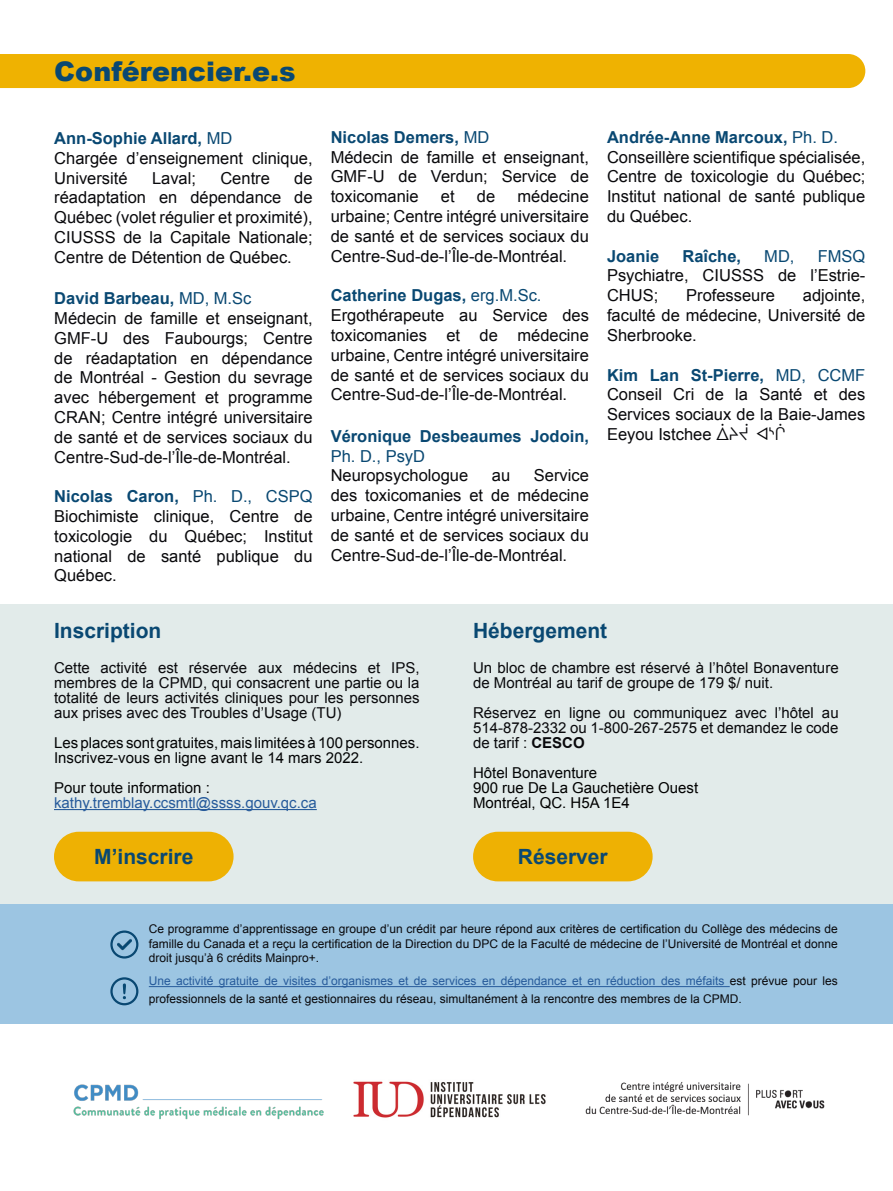
<style>
.page{position:relative;width:893px;height:1191px;background:#fff}
.page>*{position:absolute;margin:0;border:0;box-sizing:border-box;transform-origin:0 0}
.t1{font:900 27px "Arial";color:#094872}
.t2{font:700 21px "Arial";color:#094872}
.t3{font:16.5px/19.8px "Arial";color:#09090c}
.t4{font:700 16.5px "Arial";color:#094872}
.t5{font:16.5px "Arial";color:#094872}
.t6{font:15px/15px "Arial";color:#09090c;text-align:justify}
.t7{font:15px/15px "Arial";color:#030405}
.t8{font:15px/15px "Arial";color:#000}
.t9{font:15px "Arial";color:#275b9b}
.t10{font:12px/14.4px "Arial";color:#09090c}
.s1{font-weight:700;color:#094872}
.s2{color:#094872}
.s3{color:#07070a}
.s4{font-family:"Euphemia UCAS"}
.s5{font-weight:700}
.s6{color:#275b9b}
</style>
<div class="page">
<div style="left:0;top:604px;width:893px;height:341px;background:#e2ebea"></div>
<hr style="left:54px;top:809px;width:263px;height:1px;background:#275b9b">
<div style="left:54px;top:831px;width:180px;height:50px;background:#eeb103;border-radius:25px"></div>
<div style="left:473px;top:831px;width:180px;height:50px;background:#eeb103;border-radius:25px"></div>
<div style="left:0;top:904px;width:893px;height:120px;background:#9cc5e2"></div>
<hr style="left:149px;top:986px;width:581px;height:1px;background:#275b9b">
<img style="left:393px;top:1081px;width:153px;height:37px">
<img style="left:73px;top:1081px;width:320px;height:39px">
<div style="left:0;top:54px;width:865px;height:34px;background:#efb201"></div>
<img style="left:585px;top:1082px;width:240px;height:34px">
<svg style="left:123px;top:983px;width:3px;height:16px"></svg>
<img style="left:118px;top:939px;width:14px;height:12px">
<div style="left:110px;top:930px;width:28px;height:28px;border:2px solid #094872;border-radius:50%"></div>
<div style="left:110px;top:977px;width:28px;height:28px;border:2px solid #094872;border-radius:50%"></div>
<h1 class="t1" style="left:54px;top:51px;width:243px">Conférencier.e.s</h1>
<p class="t3" style="left:54px;top:128px;width:260px"><span class="s1">Ann-Sophie Allard,</span> <span class="s2">MD<br></span>Chargée d’enseignement clinique,<br>Université</p>
<p class="t3" style="left:152px;top:168px;width:46px">Laval;</p>
<p class="t3" style="left:220px;top:168px;width:51px">Centre</p>
<p class="t3" style="left:54px;top:168px;width:260px;text-align:justify;text-indent:240px">de réadaptation en dépendance de Québec (volet régulier et proximité), CIUSSS de la Capitale Nationale; Centre de Détention de Québec.</p>
<p class="t3" style="left:54px;top:289px;width:260px"><span class="s1">David Barbeau,</span> <span class="s2">MD, M.Sc<br></span>Médecin de famille et enseignant,<br>GMF-U des Faubourgs; Centre de réadaptation en dépendance de Montréal - Gestion du sevrage avec hébergement et programme<br>CRAN; Centre intégré universitaire de santé et de services sociaux du<br>Centre-Sud-de-l’Île-de-Montréal.</p>
<p class="t3" style="left:54px;top:487px;width:260px;text-align:justify"><span class="s1">Nicolas Caron,</span> <span class="s2">Ph. D., CSPQ </span><span class="s3">Biochimiste clinique,</span> Centre de toxicologie du Québec; Institut national de santé publique du Québec.</p>
<p class="t3" style="left:331px;top:127px;width:260px"><span class="s1">Nicolas Demers,</span> <span class="s2">MD<br></span>Médecin de famille et enseignant,<br>GMF-U de Verdun; Service de toxicomanie</p>
<p class="t3" style="left:331px;top:187px;width:260px;text-align:justify;text-indent:187px">médecine urbaine; Centre intégré universitaire de santé et de services sociaux du Centre-Sud-de-l’Île-de-Montréal.</p>
<p class="t3" style="left:331px;top:286px;width:260px"><span class="s1">Catherine Dugas,</span> <span class="s2">erg.M.Sc.<br></span>Ergothérapeute au Service des toxicomanies et de médecine urbaine, Centre intégré universitaire de santé et de services sociaux du Centre-Sud-de-l’Île-de-Montréal.</p>
<p class="t4" style="left:331px;top:425px;width:260px">Véronique Desbeaumes Jodoin,</p>
<p class="t5" style="left:331px;top:445px;width:96px">Ph. D., PsyD</p>
<p class="t3" style="left:331px;top:466px;width:139px">Neuropsychologue</p>
<p class="t3" style="left:492px;top:466px;width:20px">au</p>
<p class="t3" style="left:441px;top:187px;width:15px">et</p>
<p class="t3" style="left:477px;top:187px;width:20px">de</p>
<p class="t3" style="left:331px;top:466px;width:260px;text-align:justify;text-indent:203px">Service des toxicomanies et de médecine urbaine, Centre intégré universitaire de santé et de services sociaux du Centre-Sud-de-l’Île-de-Montréal.</p>
<p class="t3" style="left:607px;top:127px;width:260px"><span class="s1">Andrée-Anne Marcoux,</span> <span class="s2">Ph. D.<br></span>Conseillère scientifique spécialisée,<br>Centre de toxicologie du Québec;<br>Institut national de santé publique du Québec.</p>
<p class="t4" style="left:607px;top:245px;width:54px">Joanie</p>
<p class="t4" style="left:682px;top:245px;width:60px">Raîche,</p>
<p class="t5" style="left:764px;top:245px;width:32px">MD,</p>
<p class="t5" style="left:818px;top:245px;width:49px">FMSQ</p>
<p class="t3" style="left:607px;top:266px;width:260px">Psychiatre, CIUSSS de l’Estrie-<br>CHUS;</p>
<p class="t3" style="left:686px;top:286px;width:90px">Professeure</p>
<p class="t3" style="left:607px;top:286px;width:260px;text-align:justify;text-indent:196px">adjointe, faculté de médecine, Université de Sherbrooke.</p>
<p class="t3" style="left:607px;top:365px;width:260px;text-align:justify"><span class="s1">Kim Lan St-Pierre,</span> <span class="s2">MD, CCMF </span>Conseil Cri de la Santé et des Services sociaux de la Baie-James Eeyou Istchee <span class="s4">ᐄᔨᔫ ᐊᔅᒌ</span></p>
<p class="t2" style="left:54px;top:617px;width:109px">Inscription</p>
<p class="t6" style="left:54px;top:660px;width:367px">Cette activité est réservée aux médecins et IPS, membres de la CPMD, qui consacrent une partie ou la totalité de leurs activités cliniques pour les personnes aux prises avec des Troubles d’Usage (TU)</p>
<p class="t7" style="left:54px;top:735px;width:367px">Les places sont gratuites, mais limitées à 100 personnes.<br>Inscrivez-vous en ligne avant le 14 mars 2022.</p>
<p class="t7" style="left:54px;top:780px;width:157px">Pour toute information :</p>
<p class="t9" style="left:54px;top:793px;width:264px">kathy.tremblay.ccsmtl@ssss.gouv.qc.ca</p>
<p class="t2" style="left:94px;top:843px;width:101px">M’inscrire</p>
<p class="t2" style="left:473px;top:617px;width:136px">Hébergement</p>
<p class="t6" style="left:473px;top:660px;width:367px">Un bloc de chambre est réservé à l’hôtel Bonaventure de Montréal au tarif de groupe de 179 $/ nuit.</p>
<p class="t6" style="left:473px;top:705px;width:367px">Réservez en ligne ou communiquez avec l’hôtel au 514-878-2332 ou 1-800-267-2575 et demandez le code de tarif : <span class="s5">CESCO</span></p>
<p class="t7" style="left:473px;top:765px;width:126px">Hôtel Bonaventure</p>
<p class="t8" style="left:473px;top:780px;width:227px">900 rue De La Gauchetière Ouest<br>Montréal, QC. H5A 1E4</p>
<p class="t2" style="left:518px;top:843px;width:91px">Réserver</p>
<p class="t10" style="left:149px;top:922px;width:691px;text-align:justify">Ce programme d’apprentissage en groupe d’un crédit par heure répond aux critères de certification du Collège des médecins de famille du Canada et a reçu la certification de la Direction du DPC de la Faculté de médecine de l’Université de Montréal et donne droit jusqu’à 6 crédits Mainpro+.</p>
<p class="t10" style="left:149px;top:972px;width:691px;line-height:18px"><span class="s6">Une activité gratuite de visites d’organismes et de services en dépendance et en réduction des méfaits</span> est prévue pour les professionnels de la santé et gestionnaires du réseau, simultanément à la rencontre des membres de la CPMD.</p>
</div>
